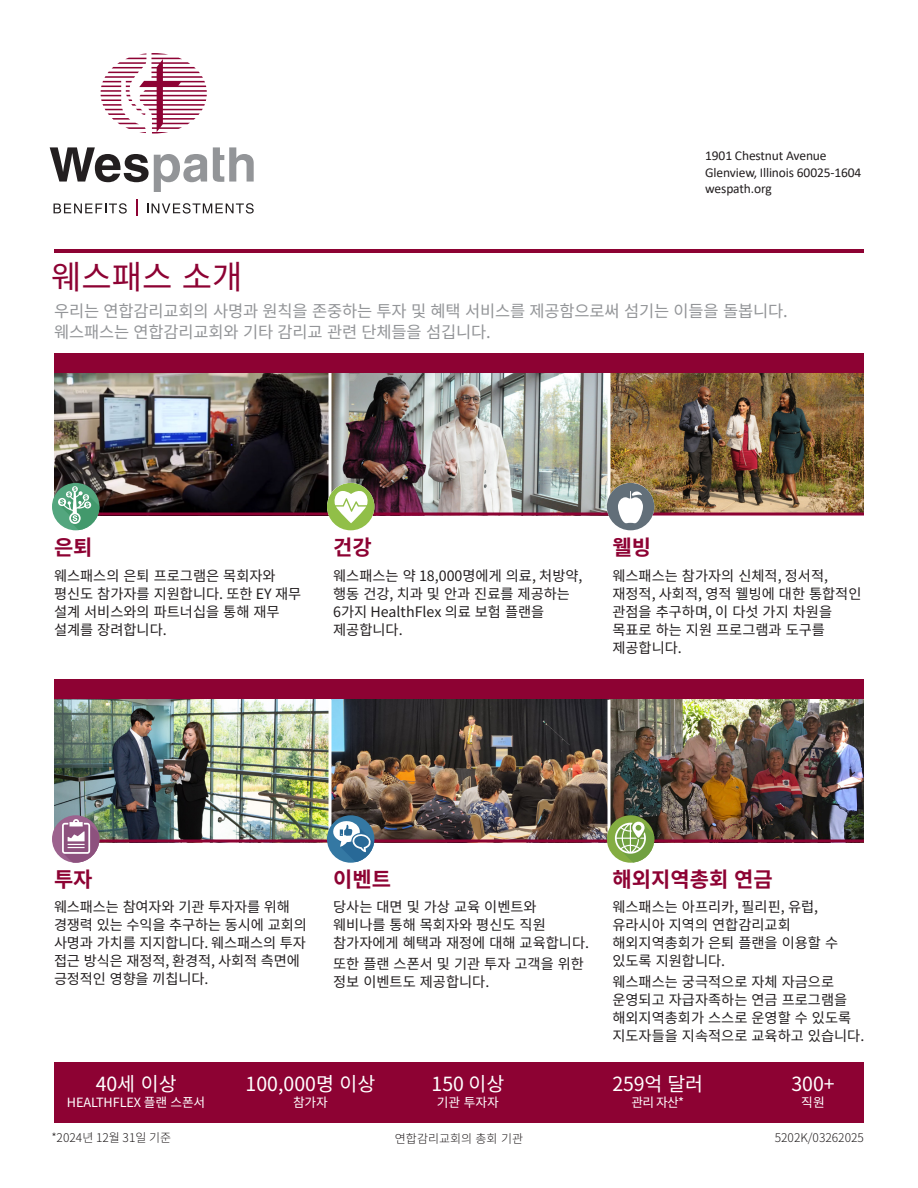
<style>
.page{position:relative;width:918px;height:1188px;background:#fff}
.page>*{position:absolute;margin:0;border:0;box-sizing:border-box;transform-origin:0 0}
.a-head_FL{font:33px "Noto Sans CJ Kkr";color:#8d0233}
.B-head_FL_red_14_on_15{font:700 21px "Noto Sans CJ Kkr";color:#8d0233}
._14_pt_figure{font:19.5px "Noto Sans CJ Kkr";color:#fff}
.Body_Calibri_10_on_13_FL{font:16.5px/21px "Noto Sans CJ Kkr";letter-spacing:-.01em;color:#939598}
.Body_Calibri_10_on_12_FL{font:14.25px/18px "Noto Sans CJ Kkr";color:#231f20}
.Body_Calibri_10_on_13_FL-2{font:13.5px "Calibri";letter-spacing:-.01em;color:#231f20}
._12_pt_black{font:12.75px "Noto Sans CJ Kkr";letter-spacing:-.01em;color:#fff}
.footnote___no_rule_above{font:300 12px "Noto Sans CJ Kkr";color:#231f20}
.TextFooterAndAddress{font:300 12px "Noto Sans CJ Kkr";color:#231f20}
</style>
<div class="page">
<div style="left:54px;top:1062px;width:810px;height:61px;background:#8d0233"></div>
<img style="left:54px;top:699px;width:810px;height:141px">
<svg style="left:328px;top:700px;width:4px;height:115px"></svg>
<hr style="left:608px;top:700px;width:2px;height:141px;background:#fff">
<img style="left:54px;top:373px;width:554px;height:140px">
<img style="left:610px;top:373px;width:254px;height:140px">
<svg style="left:328px;top:373px;width:4px;height:110px"></svg>
<div style="left:54px;top:354px;width:810px;height:19px;background:#8d0233"></div>
<hr style="left:54px;top:249px;width:810px;height:4px;background:#8d0233">
<svg style="left:50px;top:147px;width:157px;height:45px"></svg>
<svg style="left:213px;top:147px;width:41px;height:35px"></svg>
<svg style="left:54px;top:203px;width:73px;height:11px"></svg>
<svg style="left:147px;top:203px;width:107px;height:11px"></svg>
<svg style="left:136px;top:200px;width:1px;height:16px"></svg>
<svg style="left:101px;top:53px;width:106px;height:81px"></svg>
<hr style="left:54px;top:840px;width:810px;height:3px;background:#8d0233">
<hr style="left:54px;top:513px;width:810px;height:3px;background:#8d0233">
<svg style="left:52px;top:483px;width:47px;height:47px"></svg>
<svg style="left:607px;top:483px;width:47px;height:47px"></svg>
<svg style="left:327px;top:483px;width:47px;height:47px"></svg>
<div style="left:54px;top:679px;width:810px;height:20px;background:#8d0233"></div>
<svg style="left:52px;top:815px;width:47px;height:48px"></svg>
<svg style="left:327px;top:815px;width:47px;height:48px"></svg>
<svg style="left:607px;top:815px;width:47px;height:48px"></svg>
<p class="a-head_FL" style="left:51px;top:259px;width:193px">웨스패스 소개</p>
<p class="Body_Calibri_10_on_13_FL-2" style="left:705px;top:146px;width:123px">1901 Chestnut Avenue</p>
<p class="Body_Calibri_10_on_13_FL-2" style="left:705px;top:163px;width:158px">Glenview, Illinois 60025-1604</p>
<p class="Body_Calibri_10_on_13_FL-2" style="left:705px;top:179px;width:68px">wespath.org</p>
<p class="Body_Calibri_10_on_13_FL" style="left:54px;top:301px;width:735px">우리는 연합감리교회의 사명과 원칙을 존중하는 투자 및 혜택 서비스를 제공함으로써 섬기는 이들을 돌봅니다. 웨스패스는 연합감리교회와 기타 감리교 관련 단체들을 섬깁니다.</p>
<p class="B-head_FL_red_14_on_15" style="left:54px;top:536px;width:40px">은퇴</p>
<p class="Body_Calibri_10_on_12_FL" style="left:54px;top:567px;width:249px">웨스패스의 은퇴 프로그램은 목회자와 평신도 참가자를 지원합니다. 또한 EY 재무 설계 서비스와의 파트너십을 통해 재무 설계를 장려합니다.</p>
<p class="B-head_FL_red_14_on_15" style="left:333px;top:536px;width:40px">건강</p>
<p class="Body_Calibri_10_on_12_FL" style="left:333px;top:567px;width:251px">웨스패스는 약 18,000명에게 의료, 처방약, 행동 건강, 치과 및 안과 진료를 제공하는<br>6가지 HealthFlex 의료 보험 플랜을 제공합니다.</p>
<p class="B-head_FL_red_14_on_15" style="left:612px;top:536px;width:40px">웰빙</p>
<p class="Body_Calibri_10_on_12_FL" style="left:612px;top:567px;width:251px">웨스패스는 참가자의 신체적, 정서적, 재정적, 사회적, 영적 웰빙에 대한 통합적인 관점을 추구하며, 이 다섯 가지 차원을 목표로 하는 지원 프로그램과 도구를 제공합니다.</p>
<p class="B-head_FL_red_14_on_15" style="left:54px;top:867px;width:40px">투자</p>
<p class="Body_Calibri_10_on_12_FL" style="left:54px;top:898px;width:254px">웨스패스는 참여자와 기관 투자자를 위해 경쟁력 있는 수익을 추구하는 동시에 교회의 사명과 가치를 지지합니다. 웨스패스의 투자 접근 방식은 재정적, 환경적, 사회적 측면에 긍정적인 영향을 끼칩니다.</p>
<p class="B-head_FL_red_14_on_15" style="left:333px;top:867px;width:59px">이벤트</p>
<p class="Body_Calibri_10_on_12_FL" style="left:333px;top:898px;width:257px">당사는 대면 및 가상 교육 이벤트와 웨비나를 통해 목회자와 평신도 직원 참가자에게 혜택과 재정에 대해 교육합니다.</p>
<p class="Body_Calibri_10_on_12_FL" style="left:333px;top:955px;width:252px">또한 플랜 스폰서 및 기관 투자 고객을 위한 정보 이벤트도 제공합니다.</p>
<p class="B-head_FL_red_14_on_15" style="left:612px;top:867px;width:162px">해외지역총회 연금</p>
<p class="Body_Calibri_10_on_12_FL" style="left:612px;top:898px;width:227px">웨스패스는 아프리카, 필리핀, 유럽, 유라시아 지역의 연합감리교회 해외지역총회가 은퇴 플랜을 이용할 수 있도록 지원합니다.</p>
<p class="Body_Calibri_10_on_12_FL" style="left:612px;top:973px;width:253px">웨스패스는 궁극적으로 자체 자금으로 운영되고 자급자족하는 연금 프로그램을 해외지역총회가 스스로 운영할 수 있도록 지도자들을 지속적으로 교육하고 있습니다.</p>
<p class="_14_pt_figure" style="left:96px;top:1073px;width:82px">40세 이상</p>
<p class="_12_pt_black" style="left:67px;top:1096px;width:140px">HEALTHFLEX 플랜 스폰서</p>
<p class="_14_pt_figure" style="left:246px;top:1073px;width:131px">100,000명 이상</p>
<p class="_12_pt_black" style="left:293px;top:1096px;width:36px">참가자</p>
<p class="_14_pt_figure" style="left:432px;top:1073px;width:74px">150 이상</p>
<p class="_12_pt_black" style="left:437px;top:1096px;width:64px">기관 투자자</p>
<p class="_14_pt_figure" style="left:613px;top:1073px;width:92px">259억 달러</p>
<p class="_12_pt_black" style="left:632px;top:1096px;width:54px">관리 자산*</p>
<p class="_14_pt_figure" style="left:791px;top:1073px;width:45px">300+</p>
<p class="_12_pt_black" style="left:801px;top:1096px;width:25px">직원</p>
<p class="footnote___no_rule_above" style="left:51px;top:1131px;width:121px">*2024년 12월 31일 기준</p>
<p class="footnote___no_rule_above" style="left:775px;top:1131px;width:91px">5202K/03262025</p>
<p class="TextFooterAndAddress" style="left:395px;top:1132px;width:130px">연합감리교회의 총회 기관</p>
</div>
